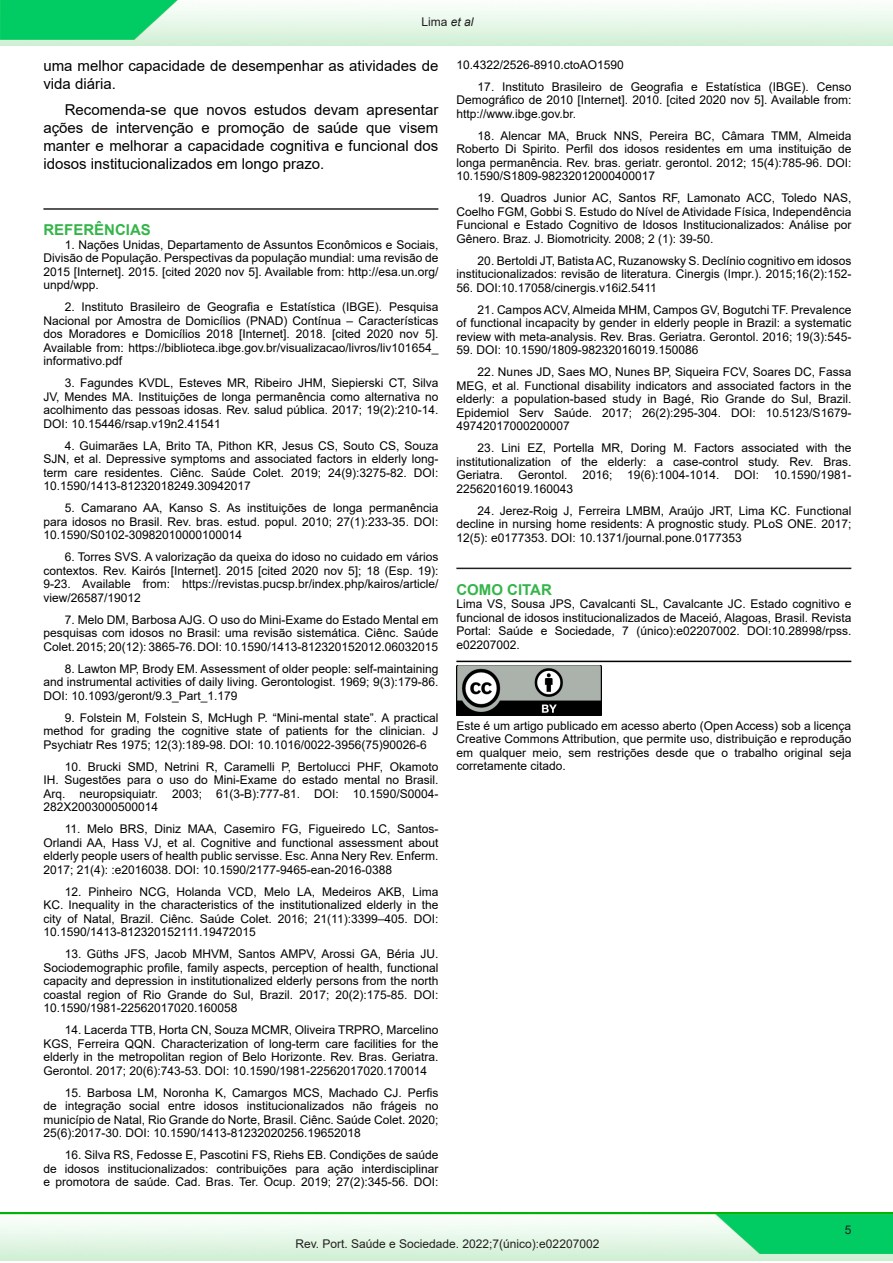
<style>
.page{position:relative;width:893px;height:1263px;background:#fff}
.page>*{position:absolute;margin:0;border:0;box-sizing:border-box;transform-origin:0 0}
.Texto{font:15px/18px "Arial";color:#000}
.Título_Referência{font:700 15px "Arial";color:#35b44a}
.Texto-2{font:12px/13.5px "Arial";color:#000;text-align:justify}
.Texto_como_citar{font:12px/13.5px "Arial";color:#000;text-align:justify}
.t1{font:12px "Arial";color:#231f20}
.s1{font-style:italic}
</style>
<div class="page">
<img style="left:1px;top:1212px;width:892px;height:48px">
<img style="left:1px;top:0;width:892px;height:45px">
<hr style="left:43px;top:208px;width:395px;height:2px;background:#231f20">
<hr style="left:456px;top:568px;width:395px;height:1px;background:#231f20">
<hr style="left:456px;top:661px;width:395px;height:1px;background:#000">
<img style="left:456px;top:665px;width:145px;height:50px">
<p class="t1" style="left:421px;top:13px;width:54px">Lima <span class="s1">et al</span></p>
<p class="Texto" style="left:43px;top:57px;width:396px">uma melhor capacidade de desempenhar as atividades de vida diária.</p>
<p class="Texto" style="left:43px;top:101px;width:396px;text-align:justify;text-indent:21px">Recomenda-se que novos estudos devam apresentar ações de intervenção e promoção de saúde que visem manter e melhorar a capacidade cognitiva e funcional dos idosos institucionalizados em longo prazo.</p>
<p class="Título_Referência" style="left:43px;top:219px;width:109px">REFERÊNCIAS</p>
<p class="Texto-2" style="left:43px;top:238px;width:396px;text-indent:21px">1. Nações Unidas, Departamento de Assuntos Econômicos e Sociais, Divisão de População. Perspectivas da população mundial: uma revisão de 2015 [Internet]. 2015. [cited 2020 nov 5]. Available from: http://esa.un.org/ unpd/wpp.</p>
<p class="Texto-2" style="left:43px;top:300px;width:396px;text-indent:21px">2. Instituto Brasileiro de Geografia e Estatística (IBGE). Pesquisa Nacional por Amostra de Domicílios (PNAD) Contínua – Características dos Moradores e Domicílios 2018 [Internet]. 2018. [cited 2020 nov 5].<br>Available from: https://biblioteca.ibge.gov.br/visualizacao/livros/liv101654_ informativo.pdf</p>
<p class="Texto-2" style="left:43px;top:376px;width:396px;text-indent:21px">3. Fagundes KVDL, Esteves MR, Ribeiro JHM, Siepierski CT, Silva JV, Mendes MA. Instituições de longa permanência como alternativa no acolhimento das pessoas idosas. Rev. salud pública. 2017; 19(2):210-14.<br>DOI: 10.15446/rsap.v19n2.41541</p>
<p class="Texto-2" style="left:43px;top:439px;width:396px;text-indent:21px">4. Guimarães LA, Brito TA, Pithon KR, Jesus CS, Souto CS, Souza SJN, et al. Depressive symptoms and associated factors in elderly long&shy;term care residentes. Ciênc. Saúde Colet. 2019; 24(9):3275-82. DOI:<br>10.1590/1413-81232018249.30942017</p>
<p class="Texto-2" style="left:43px;top:501px;width:396px;text-indent:21px">5. Camarano AA, Kanso S. As instituições de longa permanência para idosos no Brasil. Rev. bras. estud. popul. 2010; 27(1):233-35. DOI:<br>10.1590/S0102-30982010000100014</p>
<p class="Texto-2" style="left:43px;top:550px;width:396px;text-indent:21px">6. Torres SVS. A valorização da queixa do idoso no cuidado em vários contextos. Rev. Kairós [Internet]. 2015 [cited 2020 nov 5]; 18 (Esp. 19):<br>9-23. Available from: https://revistas.pucsp.br/index.php/kairos/article/ view/26587/19012</p>
<p class="Texto-2" style="left:43px;top:613px;width:396px;text-indent:21px">7. Melo DM, Barbosa AJG. O uso do Mini-Exame do Estado Mental em pesquisas com idosos no Brasil: uma revisão sistemática. Ciênc. Saúde Colet. 2015; 20(12): 3865-76. DOI: 10.1590/1413-812320152012.06032015</p>
<p class="Texto-2" style="left:43px;top:662px;width:396px;text-indent:21px">8. Lawton MP, Brody EM. Assessment of older people: self-maintaining and instrumental activities of daily living. Gerontologist. 1969; 9(3):179-86.<br>DOI: 10.1093/geront/9.3_Part_1.179</p>
<p class="Texto-2" style="left:43px;top:711px;width:396px;text-indent:21px">9. Folstein M, Folstein S, McHugh P. “Mini-mental state”. A practical method for grading the cognitive state of patients for the clinician. J Psychiatr Res 1975; 12(3):189-98. DOI: 10.1016/0022-3956(75)90026-6</p>
<p class="Texto-2" style="left:43px;top:760px;width:396px;text-indent:21px">10. Brucki SMD, Netrini R, Caramelli P, Bertolucci PHF, Okamoto IH. Sugestões para o uso do Mini-Exame do estado mental no Brasil.<br>Arq. neuropsiquiatr. 2003; 61(3-B):777-81. DOI: 10.1590/S0004- 282X2003000500014</p>
<p class="Texto-2" style="left:43px;top:822px;width:396px;text-indent:21px">11. Melo BRS, Diniz MAA, Casemiro FG, Figueiredo LC, Santos-Orlandi AA, Hass VJ, et al. Cognitive and functional assessment about elderly people users of health public servisse. Esc. Anna Nery Rev. Enferm.<br>2017; 21(4): :e2016038. DOI: 10.1590/2177-9465-ean-2016-0388</p>
<p class="Texto-2" style="left:43px;top:885px;width:396px;text-indent:21px">12. Pinheiro NCG, Holanda VCD, Melo LA, Medeiros AKB, Lima KC. Inequality in the characteristics of the institutionalized elderly in the city of Natal, Brazil. Ciênc. Saúde Colet. 2016; 21(11):3399–405. DOI:<br>10.1590/1413-812320152111.19472015</p>
<p class="Texto-2" style="left:43px;top:947px;width:396px;text-indent:21px">13. Güths JFS, Jacob MHVM, Santos AMPV, Arossi GA, Béria JU.<br>Sociodemographic profile, family aspects, perception of health, functional capacity and depression in institutionalized elderly persons from the north coastal region of Rio Grande do Sul, Brazil. 2017; 20(2):175-85. DOI:<br>10.1590/1981-22562017020.160058</p>
<p class="Texto-2" style="left:43px;top:1023px;width:396px;text-indent:21px">14. Lacerda TTB, Horta CN, Souza MCMR, Oliveira TRPRO, Marcelino KGS, Ferreira QQN. Characterization of long-term care facilities for the elderly in the metropolitan region of Belo Horizonte. Rev. Bras. Geriatra.<br>Gerontol. 2017; 20(6):743-53. DOI: 10.1590/1981-22562017020.170014</p>
<p class="Texto-2" style="left:43px;top:1086px;width:396px;text-indent:21px">15. Barbosa LM, Noronha K, Camargos MCS, Machado CJ. Perfis de integração social entre idosos institucionalizados não frágeis no município de Natal, Rio Grande do Norte, Brasil. Ciênc. Saúde Colet. 2020; 25(6):2017-30. DOI: 10.1590/1413-81232020256.19652018</p>
<p class="Texto-2" style="left:43px;top:1148px;width:396px;text-indent:21px">16. Silva RS, Fedosse E, Pascotini FS, Riehs EB. Condições de saúde de idosos institucionalizados: contribuições para ação interdisciplinar e promotora de saúde. Cad. Bras. Ter. Ocup. 2019; 27(2):345-56. DOI:</p>
<p class="Texto-2" style="left:456px;top:58px;width:169px">10.4322/2526-8910.ctoAO1590</p>
<p class="Texto-2" style="left:456px;top:80px;width:396px;text-indent:21px">17. Instituto Brasileiro de Geografia e Estatística (IBGE). Censo Demográfico de 2010 [Internet]. 2010. [cited 2020 nov 5]. Available from: http://www.ibge.gov.br.</p>
<p class="Texto-2" style="left:456px;top:129px;width:396px;text-indent:21px">18. Alencar MA, Bruck NNS, Pereira BC, Câmara TMM, Almeida Roberto Di Spirito. Perfil dos idosos residentes em uma instituição de longa permanência. Rev. bras. geriatr. gerontol. 2012; 15(4):785-96. DOI:<br>10.1590/S1809-98232012000400017</p>
<p class="Texto-2" style="left:456px;top:191px;width:396px;text-indent:21px">19. Quadros Junior AC, Santos RF, Lamonato ACC, Toledo NAS, Coelho FGM, Gobbi S. Estudo do Nível de Atividade Física, Independência Funcional e Estado Cognitivo de Idosos Institucionalizados: Análise por Gênero. Braz. J. Biomotricity. 2008; 2 (1): 39-50.</p>
<p class="Texto-2" style="left:456px;top:254px;width:396px;text-align:right">20. Bertoldi JT, Batista AC, Ruzanowsky S. Declínio cognitivo em idosos institucionalizados: revisão de literatura. Cinergis (Impr.). 2015;16(2):152-</p>
<p class="Texto-2" style="left:456px;top:281px;width:202px">56. DOI:10.17058/cinergis.v16i2.5411</p>
<p class="Texto-2" style="left:456px;top:303px;width:396px;text-indent:21px">21. Campos ACV, Almeida MHM, Campos GV, Bogutchi TF. Prevalence of functional incapacity by gender in elderly people in Brazil: a systematic review with meta-analysis. Rev. Bras. Geriatra. Gerontol. 2016; 19(3):545-</p>
<p class="Texto-2" style="left:456px;top:343px;width:244px">59. DOI: 10.1590/1809-98232016019.150086</p>
<p class="Texto-2" style="left:456px;top:365px;width:396px;text-indent:21px">22. Nunes JD, Saes MO, Nunes BP, Siqueira FCV, Soares DC, Fassa MEG, et al. Functional disability indicators and associated factors in the elderly: a population-based study in Bagé, Rio Grande do Sul, Brazil.<br>Epidemiol Serv Saúde. 2017; 26(2):295-304. DOI: 10.5123/S1679- 49742017000200007</p>
<p class="Texto-2" style="left:456px;top:441px;width:396px;text-indent:21px">23. Lini EZ, Portella MR, Doring M. Factors associated with the institutionalization of the elderly: a case-control study. Rev. Bras.<br>Geriatra. Gerontol. 2016; 19(6):1004-1014. DOI: 10.1590/1981- 22562016019.160043</p>
<p class="Texto-2" style="left:456px;top:504px;width:396px;text-indent:21px">24. Jerez-Roig J, Ferreira LMBM, Araújo JRT, Lima KC. Functional decline in nursing home residents: A prognostic study. PLoS ONE. 2017; 12(5): e0177353. DOI: 10.1371/journal.pone.0177353</p>
<p class="Título_Referência" style="left:456px;top:579px;width:97px">COMO CITAR</p>
<p class="Texto_como_citar" style="left:456px;top:597px;width:396px">Lima VS, Sousa JPS, Cavalcanti SL, Cavalcante JC. Estado cognitivo e funcional de idosos institucionalizados de Maceió, Alagoas, Brasil. Revista Portal: Saúde e Sociedade, 7 (único):e02207002. DOI:10.28998/rpss. e02207002.</p>
<p class="Texto_como_citar" style="left:456px;top:719px;width:396px">Este é um artigo publicado em acesso aberto (Open Access) sob a licença Creative Commons Attribution, que permite uso, distribuição e reprodução em qualquer meio, sem restrições desde que o trabalho original seja corretamente citado.</p>
<p class="t1" style="left:845px;top:1221px;width:8px">5</p>
<p class="t1" style="left:295px;top:1235px;width:305px">Rev. Port. Saúde e Sociedade. 2022;7(único):e02207002</p>
</div>
